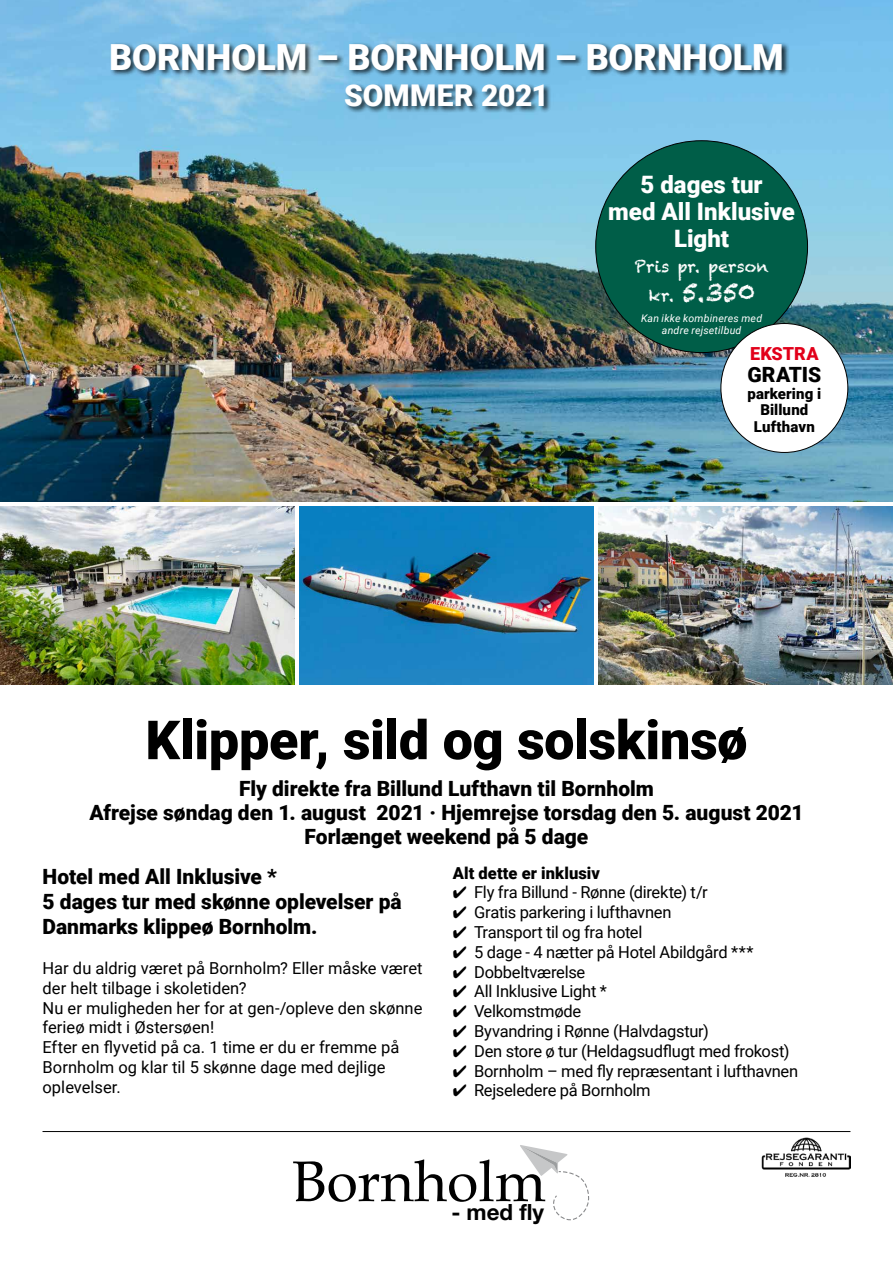
<style>
.page{position:relative;width:893px;height:1263px;background:#fff}
.page>*{position:absolute;margin:0;border:0;box-sizing:border-box;transform-origin:0 0}
.t1{font:900 54px "Roboto";letter-spacing:-.005em;color:#000}
.t2{font:900 36px "Roboto";letter-spacing:.005em;color:#fff}
.t3{font:900 30px "Roboto";color:#fff}
.t4{font:25.05px "Chalkduster";color:#fff}
.t5{font:900 24px/27px "Roboto";color:#fff;text-align:center}
.t6{font:700 22.2px "Helvetica Neue";color:#000}
.t7{font:900 21px/24px "Roboto";color:#000;text-align:center}
.t8{font:900 18px "Roboto";letter-spacing:.005em;color:#e2001a}
.t9{font:16.5px "Roboto";letter-spacing:-.015em;color:#000}
.t10{font:16.5px/19.8px "Roboto";letter-spacing:.005em;color:#000}
.t11{font:900 16.5px "Roboto";letter-spacing:.005em;color:#000}
.t12{font:16.2px "Chalkduster";letter-spacing:.005em;color:#fff}
.t13{font:900 15px/16.5px "Roboto";letter-spacing:.01em;color:#000;text-align:center}
.t14{font:italic 10.5px/12px "Roboto";letter-spacing:.025em;color:#fff;text-align:center}
.s1{font-size:16.2px}
</style>
<div class="page">
<img style="left:0;top:0;width:893px;height:502px">
<img style="left:0;top:506px;width:295px;height:179px">
<img style="left:299px;top:506px;width:295px;height:179px">
<img style="left:598px;top:506px;width:295px;height:179px">
<div style="left:110px;top:42px;width:680px;height:72px;background:#000;opacity:.75"></div>
<div style="left:596px;top:141px;width:211px;height:212px;background:#005e48;border-radius:50%"></div>
<div style="left:721px;top:323px;width:127px;height:129px;background:#fff;border-radius:50%"></div>
<svg style="left:293px;top:1145px;width:296px;height:76px"></svg>
<hr style="left:43px;top:1131px;width:807px;height:1px;background:#000">
<img style="left:761px;top:1137px;width:89px;height:40px">
<h2 class="t2" style="left:109px;top:32px;width:676px">BORNHOLM – BORNHOLM – BORNHOLM</h2>
<h3 class="t3" style="left:344px;top:74px;width:206px">SOMMER 2021</h3>
<h3 class="t5" style="left:608px;top:170px;width:188px">5 dages tur<br>med All Inklusive<br>Light</h3>
<p class="t12" style="left:634px;top:257px;width:136px">Pris pr. person</p>
<h3 class="t4" style="left:648px;top:277px;width:108px"><span class="s1">kr.</span> 5.350</h3>
<p class="t14" style="left:641px;top:312px;width:123px">Kan ikke kombineres med andre rejsetilbud</p>
<p class="t8" style="left:750px;top:341px;width:70px">EKSTRA</p>
<p class="t7" style="left:747px;top:362px;width:75px">GRATIS</p>
<p class="t13" style="left:747px;top:384px;width:75px">parkering i<br>Billund<br>Lufthavn</p>
<h1 class="t1" style="left:145px;top:702px;width:604px">Klipper, sild og solskinsø</h1>
<p class="t7" style="left:89px;top:775px;width:715px">Fly direkte fra Billund Lufthavn til Bornholm<br>Afrejse søndag den 1. august 2021 · Hjemrejse torsdag den 5. august 2021<br>Forlænget weekend på 5 dage</p>
<p class="t7" style="left:43px;top:863px;width:361px;line-height:25.2px;text-align:left">Hotel med All Inklusive *<br>5 dages tur med skønne oplevelser på<br>Danmarks klippeø Bornholm.</p>
<p class="t10" style="left:43px;top:957px;width:382px">Har du aldrig været på Bornholm? Eller måske været der helt tilbage i skoletiden?<br>Nu er muligheden her for at gen-/opleve den skønne ferieø midt i Østersøen!<br>Efter en flyvetid på ca. 1 time er du er fremme på Bornholm og klar til 5 skønne dage med dejlige oplevelser.</p>
<p class="t11" style="left:453px;top:861px;width:149px">Alt dette er inklusiv</p>
<p class="t9" style="left:453px;top:881px;width:256px">✔ Fly fra Billund - Rønne (direkte) t/r</p>
<p class="t9" style="left:453px;top:901px;width:220px">✔ Gratis parkering i lufthavnen</p>
<p class="t9" style="left:453px;top:920px;width:191px">✔ Transport til og fra hotel</p>
<p class="t9" style="left:453px;top:940px;width:302px">✔ 5 dage - 4 nætter på Hotel Abildgård ***</p>
<p class="t9" style="left:453px;top:960px;width:134px">✔ Dobbeltværelse</p>
<p class="t9" style="left:453px;top:980px;width:156px">✔ All Inklusive Light *</p>
<p class="t9" style="left:453px;top:1000px;width:130px">✔ Velkomstmøde</p>
<p class="t9" style="left:453px;top:1019px;width:258px">✔ Byvandring i Rønne (Halvdagstur)</p>
<p class="t9" style="left:453px;top:1039px;width:338px">✔ Den store ø tur (Heldagsudflugt med frokost)</p>
<p class="t9" style="left:453px;top:1059px;width:347px">✔ Bornholm – med fly repræsentant i lufthavnen</p>
<p class="t9" style="left:453px;top:1079px;width:199px">✔ Rejseledere på Bornholm</p>
<h3 class="t6" style="left:451px;top:1194px;width:94px">- med fly</h3>
</div>
